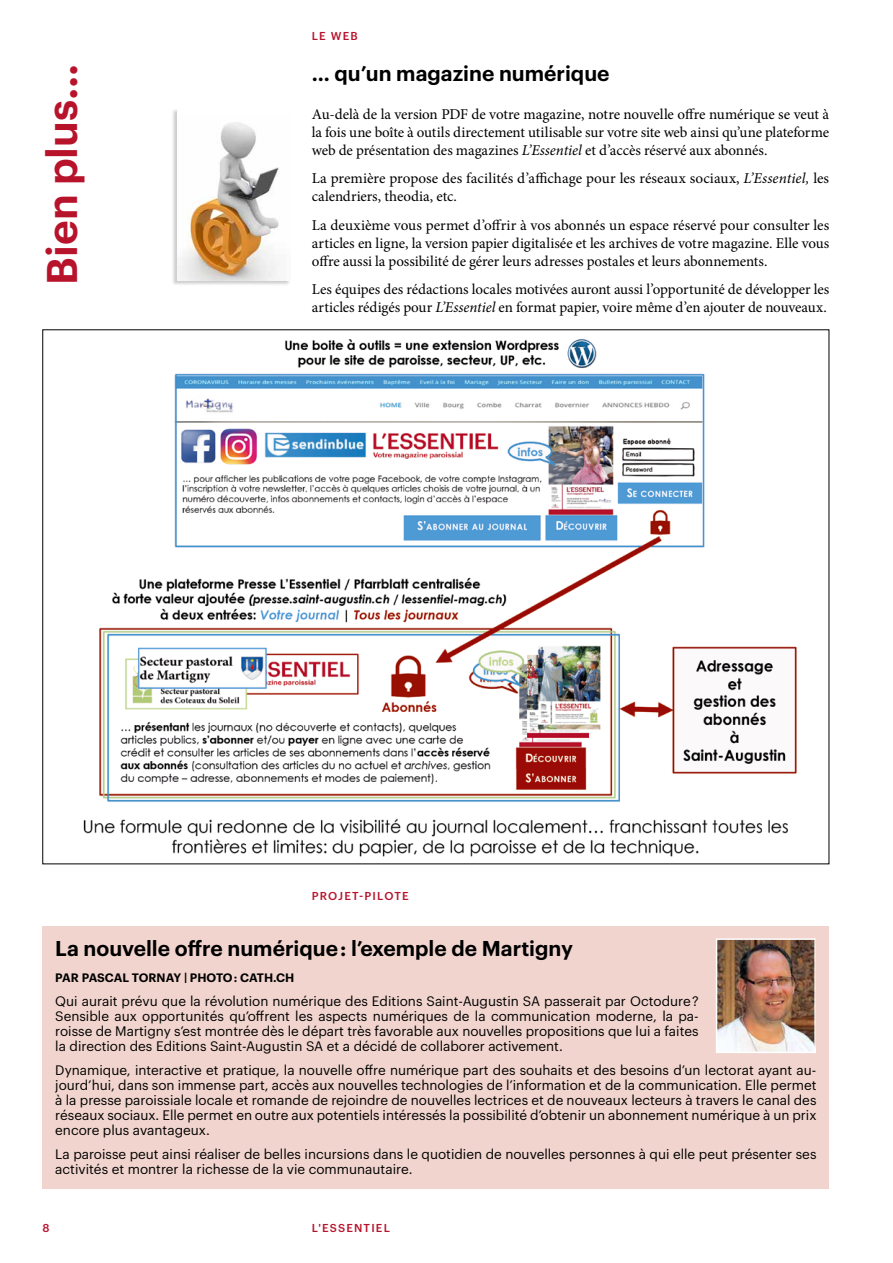
<style>
.page{position:relative;width:893px;height:1263px;background:#fff}
.page>*{position:absolute;margin:0;border:0;box-sizing:border-box;transform-origin:0 0}
.t1{font:600 42px "Graphik";color:#b7142c}
.t2{font:600 21px "Graphik";color:#000}
.t3{font:15px/18px "Minion Pro";letter-spacing:-.005em;color:#000;text-align:justify}
.t4{font:13.5px/15px "Graphik";color:#000;text-align:justify}
.t5{font:600 12px "Graphik";letter-spacing:-.005em;color:#000}
.t6{font:500 11.25px "Graphik";letter-spacing:.105em;color:#b7142c}
.s1{font-style:italic}
</style>
<div class="page">
<div style="left:43px;top:926px;width:786px;height:262px;background:#f0d4cd"></div>
<img style="left:719px;top:941px;width:94px;height:109px">
<div style="left:716px;top:938px;width:100px;height:115px;border:2px solid #fff"></div>
<div style="left:171px;top:108px;width:119px;height:179px;background:#000;opacity:.2"></div>
<div style="left:177px;top:108px;width:114px;height:173px;background:#fff"></div>
<img style="left:178px;top:122px;width:101px;height:159px">
<img style="left:83px;top:339px;width:714px;height:518px">
<h1 class="t1" style="left:30px;top:285px;width:222px;rotate:-90deg">Bien plus…</h1>
<p class="t6" style="left:312px;top:27px;width:47px">LE WEB</p>
<h2 class="t2" style="left:312px;top:57px;width:299px">… qu’un magazine numérique</h2>
<p class="t3" style="left:312px;top:105px;width:519px">Au-delà de la version PDF de votre magazine, notre nouvelle offre numérique se veut à la fois une boîte à outils directement utilisable sur votre site web ainsi qu’une plateforme web de présentation des magazines <span class="s1">L’Essentiel</span> et d’accès réservé aux abonnés.</p>
<p class="t3" style="left:312px;top:170px;width:519px">La première propose des facilités d’affichage pour les réseaux sociaux, <span class="s1">L’Essentiel,</span> les calendriers, theodia, etc.</p>
<p class="t3" style="left:312px;top:216px;width:519px">La deuxième vous permet d’offrir à vos abonnés un espace réservé pour consulter les articles en ligne, la version papier digitalisée et les archives de votre magazine. Elle vous offre aussi la possibilité de gérer leurs adresses postales et leurs abonnements.</p>
<p class="t3" style="left:312px;top:281px;width:519px">Les équipes des rédactions locales motivées auront aussi l’opportunité de développer les articles rédigés pour <span class="s1">L’Essentiel</span> en format papier, voire même d’en ajouter de nouveaux.</p>
<p class="t6" style="left:312px;top:887px;width:98px">PROJET-PILOTE</p>
<h2 class="t2" style="left:55px;top:932px;width:519px">La nouvelle offre numérique : l’exemple de Martigny</h2>
<p class="t5" style="left:55px;top:968px;width:241px">PAR PASCAL TORNAY | PHOTO : CATH.CH</p>
<p class="t4" style="left:55px;top:992px;width:645px">Qui aurait prévu que la révolution numérique des Editions Saint-Augustin SA passerait par Octodure ?<br>Sensible aux opportunités qu’offrent les aspects numériques de la communication moderne, la pa&shy;roisse de Martigny s’est montrée dès le départ très favorable aux nouvelles propositions que lui a faites la direction des Editions Saint-Augustin SA et a décidé de collaborer activement.</p>
<p class="t4" style="left:55px;top:1061px;width:763px">Dynamique, interactive et pratique, la nouvelle offre numérique part des souhaits et des besoins d’un lectorat ayant au&shy;jourd’hui, dans son immense part, accès aux nouvelles technologies de l’information et de la communication. Elle permet à la presse paroissiale locale et romande de rejoindre de nouvelles lectrices et de nouveaux lecteurs à travers le canal des réseaux sociaux. Elle permet en outre aux potentiels intéressés la possibilité d’obtenir un abonnement numérique à un prix encore plus avantageux.</p>
<p class="t4" style="left:55px;top:1145px;width:763px">La paroisse peut ainsi réaliser de belles incursions dans le quotidien de nouvelles personnes à qui elle peut présenter ses activités et montrer la richesse de la vie communautaire.</p>
<p class="t6" style="left:43px;top:1219px;width:9px">8</p>
<p class="t6" style="left:312px;top:1219px;width:80px">L'ESSENTIEL</p>
</div>
